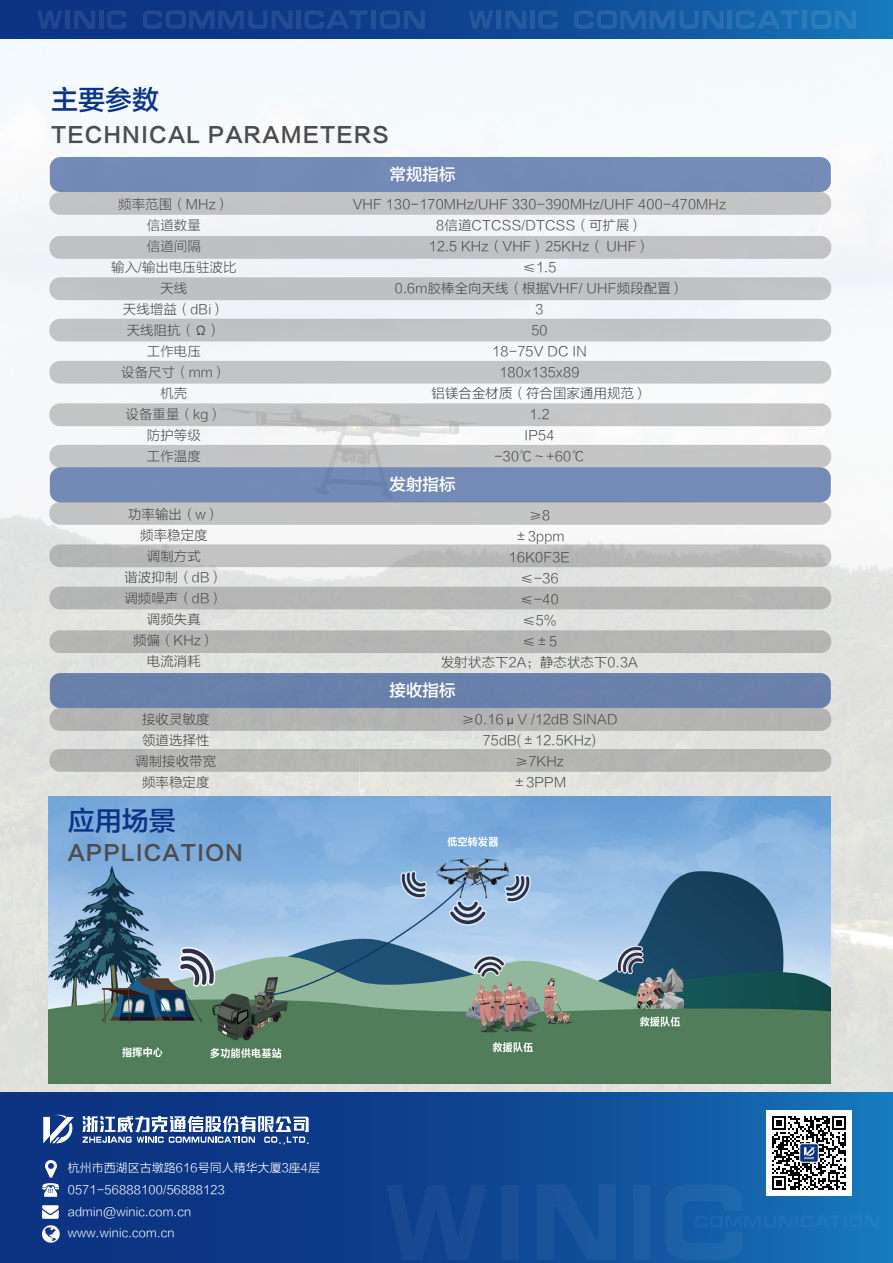
<style>
.page{position:relative;width:893px;height:1263px;background:#fff}
.page>*{position:absolute;margin:0;border:0;box-sizing:border-box;transform-origin:0 0}
.t1{font:27px "FZLTZHK GBK1 0";color:#0c3484}
.t2{font:21px "FZLTZHK GBK1 0";letter-spacing:.05em;color:#4d4d4d}
.t3{font:16.5px "FZLTZHK GBK1 0";color:#fff}
.t4{font:13.5px/21px "FZLTXHK";color:#4d4d4d;text-align:center}
.t5{font:13.5px/21px "FZLTXHK";color:rgb(77 77 77/.96);text-align:center}
.t6{font:12px/21.6px "FZLTXHK";color:#fff}
.s1{color:#4d4d4d}
</style>
<div class="page">
<img style="left:0;top:39px;width:893px;height:1054px">
<svg style="left:0;top:1093px;width:893px;height:170px;background:#0e4490"></svg>
<img style="left:45px;top:1160px;width:11px;height:17px">
<img style="left:43px;top:1205px;width:16px;height:13px">
<img style="left:43px;top:1225px;width:16px;height:17px">
<img style="left:43px;top:1184px;width:16px;height:12px">
<div style="left:50px;top:157px;width:781px;height:35px;background:#738ab8;border-radius:11px"></div>
<div style="left:49px;top:192px;width:782px;height:23px;background:#c2c2c5;border-radius:11px"></div>
<svg style="left:43px;top:1115px;width:31px;height:28px"></svg>
<svg style="left:83px;top:1116px;width:226px;height:28px"></svg>
<img style="left:766px;top:1110px;width:85px;height:74px">
<svg style="left:386px;top:1185px;width:100px;height:75px;background:#144590"></svg>
<div style="left:502px;top:1185px;width:17px;height:74px;background:#1a4f98"></div>
<svg style="left:536px;top:1184px;width:80px;height:76px;background:#17529b"></svg>
<div style="left:633px;top:1184px;width:17px;height:75px;background:#1c5da3"></div>
<svg style="left:665px;top:1184px;width:214px;height:76px;background:#226fb0"></svg>
<svg style="left:0;top:0;width:893px;height:39px;background:#0f4995"></svg>
<svg style="left:38px;top:10px;width:24px;height:19px"></svg>
<hr style="left:66px;top:10px;width:4px;height:19px;background:#23478f">
<svg style="left:74px;top:10px;width:21px;height:19px"></svg>
<hr style="left:99px;top:10px;width:4px;height:19px;background:#23478f">
<svg style="left:107px;top:10px;width:20px;height:19px"></svg>
<svg style="left:143px;top:10px;width:150px;height:19px;background:#18408b"></svg>
<hr style="left:297px;top:10px;width:4px;height:19px;background:#244c92">
<svg style="left:305px;top:10px;width:62px;height:19px"></svg>
<div style="left:371px;top:10px;width:5px;height:19px;background:#245096"></div>
<svg style="left:380px;top:10px;width:45px;height:19px"></svg>
<svg style="left:469px;top:10px;width:24px;height:19px"></svg>
<hr style="left:497px;top:10px;width:4px;height:19px;background:#26589c">
<svg style="left:505px;top:10px;width:21px;height:19px"></svg>
<div style="left:530px;top:10px;width:5px;height:19px;background:#265a9e"></div>
<svg style="left:538px;top:10px;width:20px;height:19px"></svg>
<svg style="left:574px;top:10px;width:150px;height:19px;background:#1d5ea3"></svg>
<hr style="left:728px;top:10px;width:4px;height:19px;background:#2a6fb0">
<svg style="left:736px;top:10px;width:62px;height:19px"></svg>
<div style="left:802px;top:10px;width:5px;height:19px;background:#2b7ab9"></div>
<svg style="left:811px;top:10px;width:45px;height:19px"></svg>
<div style="left:49px;top:236px;width:782px;height:23px;background:#bfc1c4;border-radius:11px"></div>
<div style="left:49px;top:319px;width:782px;height:22px;background:#c1c3c5;border-radius:11px"></div>
<div style="left:49px;top:361px;width:782px;height:23px;background:#c3c5c7;border-radius:11px"></div>
<div style="left:49px;top:403px;width:782px;height:23px;background:#c4c5c6;border-radius:11px"></div>
<div style="left:50px;top:467px;width:781px;height:35px;background:#748ab7;border-radius:11px"></div>
<div style="left:50px;top:673px;width:781px;height:35px;background:#6a81ab;border-radius:11px"></div>
<div style="left:49px;top:502px;width:782px;height:23px;background:#c4c4c5;border-radius:11px"></div>
<div style="left:49px;top:544px;width:782px;height:23px;background:#b9b9b9;border-radius:11px"></div>
<div style="left:49px;top:587px;width:782px;height:22px;background:#b4b6b4;border-radius:11px"></div>
<div style="left:49px;top:630px;width:782px;height:23px;background:#b4b5b4;border-radius:11px"></div>
<div style="left:49px;top:708px;width:782px;height:23px;background:#b3b4b2;border-radius:11px"></div>
<div style="left:49px;top:749px;width:782px;height:23px;background:#b4b5b2;border-radius:11px"></div>
<div style="left:49px;top:277px;width:782px;height:23px;background:#bec0c3;border-radius:11px"></div>
<div style="left:49px;top:445px;width:782px;height:23px;background:#c4c4c5;border-radius:11px"></div>
<img style="left:49px;top:796px;width:782px;height:288px">
<h1 class="t1" style="left:51px;top:85px;width:109px">主要参数</h1>
<h2 class="t2" style="left:51px;top:123px;width:339px">TECHNICAL PARAMETERS</h2>
<p class="t5" style="left:111px;top:194px;width:127px">频率范围<span class="s1">（MHz）</span>信道数量<br>信道间隔<br>输入/输出电压驻波比天线<br>天线增益（<span class="s1">dBi）<br></span>天线阻抗（<span class="s1">Ω）<br></span>工作电压<br>设备尺寸（mm）<br>机壳<br>设备重量（kg）<br>防护等级<br>工作温度</p>
<p class="t4" style="left:124px;top:504px;width:100px">功率输出（w）频率稳定度<br>调制方式<br>谐波抑制（dB）调频噪声（dB）调频失真<br>频偏（KHz）<br>电流消耗</p>
<p class="t4" style="left:135px;top:709px;width:82px">接收灵敏度领道选择性调制接收带宽频率稳定度</p>
<h1 class="t1" style="left:68px;top:805px;width:109px">应用场景</h1>
<h2 class="t2" style="left:68px;top:841px;width:177px">APPLICATION</h2>
<p class="t3" style="left:389px;top:165px;width:67px">常规指标</p>
<p class="t4" style="left:353px;top:194px;width:375px">VHF 130-170MHz/UHF 330-390MHz/UHF 400-470MHz<br>8信道CTCSS/DTCSS（可扩展）<br>12.5 KHz（VHF）25KHz（ UHF）<br>≤1.5<br>0.6m胶棒全向天线（根据VHF/ UHF频段配置）<br>3<br>50<br>18-75V DC IN<br>180x135x89<br>铝镁合金材质（符合国家通用规范）<br>1.2<br>IP54<br>-30℃～+60℃</p>
<p class="t3" style="left:389px;top:476px;width:67px">发射指标</p>
<p class="t4" style="left:441px;top:505px;width:198px">≥8<br>±3ppm<br>16K0F3E<br>≤-36<br>≤-40<br>≤5%<br>≤±5<br>发射状态下2A；静态状态下0.3A</p>
<p class="t3" style="left:389px;top:681px;width:67px">接收指标</p>
<p class="t4" style="left:461px;top:709px;width:158px">≥0.16μV /12dB SINAD<br>75dB(±12.5KHz) ≥7KHz<br>±3PPM</p>
<p class="t6" style="left:68px;top:1157px;width:254px">杭州市西湖区古墩路616号同人精华大厦3座4层</p>
<p class="t6" style="left:68px;top:1201px;width:125px">admin@winic.com.cn www.winic.com.cn</p>
<p class="t6" style="left:68px;top:1179px;width:159px">0571-56888100/56888123</p>
</div>
